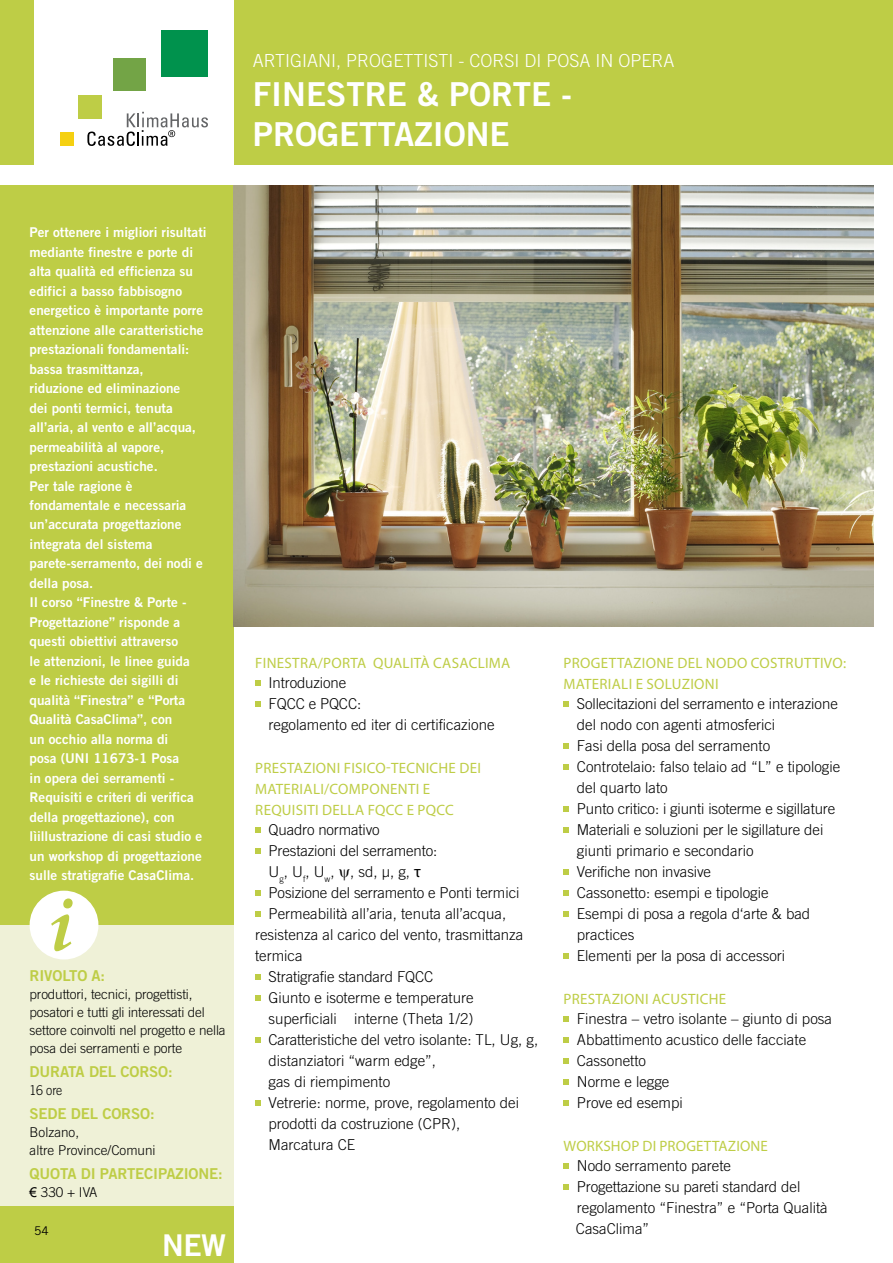
<style>
.page{position:relative;width:893px;height:1263px;background:#fff}
.page>*{position:absolute;margin:0;border:0;box-sizing:border-box;transform-origin:0 0}
.t1{font:700 33px/39.6px "Trade Gothic";color:#fff}
.t2{font:700 30px "Trade Gothic";color:#fff}
.t3{font:300 18px "Trade Gothic";color:#fff}
.t4{font:300 15px/21px "Trade Gothic";color:#000}
.t5{font:15px/21px "Myriad Pro";letter-spacing:.02em;color:#becd46}
.t6{font:700 15px "Trade Gothic";letter-spacing:-.01em;color:#becd46}
.t7{font:700 13.5px/19.5px "Trade Gothic";color:#fff}
.t8{font:300 13.5px/18px "Trade Gothic";letter-spacing:-.01em;color:#000}
.t9{font:300 13.5px "Trade Gothic";letter-spacing:-.01em;color:#000;scale:.91 1}
.t10{font:12px "Trade Gothic";color:#000}
.s1{font-family:"Arial";font-weight:400}
.s2{font-family:"Myriad Pro";font-weight:400;font-size:16.5px}
</style>
<div class="page">
<div style="left:0;top:0;width:893px;height:164px;background:#becd46"></div>
<div style="left:34px;top:0;width:200px;height:177px;background:#fff"></div>
<div style="left:60px;top:132px;width:14px;height:14px;background:#f5d011"></div>
<div style="left:78px;top:95px;width:23px;height:23px;background:#becd46"></div>
<div style="left:113px;top:58px;width:33px;height:32px;background:#73a446"></div>
<div style="left:162px;top:31px;width:46px;height:46px;background:#00924d"></div>
<svg style="left:87px;top:112px;width:121px;height:34px"></svg>
<div style="left:0;top:508px;width:234px;height:755px;background:#eff1d7"></div>
<div style="left:0;top:185px;width:234px;height:740px;background:#becd46"></div>
<div style="left:30px;top:891px;width:68px;height:68px;background:#fff;border-radius:50%"></div>
<svg style="left:51px;top:914px;width:20px;height:37px"></svg>
<div style="left:63px;top:898px;width:10px;height:10px;background:#becd46;border-radius:4px"></div>
<img style="left:234px;top:186px;width:639px;height:440px">
<svg style="left:255px;top:680px;width:5px;height:5px"></svg>
<svg style="left:255px;top:701px;width:5px;height:5px"></svg>
<svg style="left:255px;top:827px;width:5px;height:5px"></svg>
<svg style="left:255px;top:848px;width:5px;height:5px"></svg>
<svg style="left:255px;top:890px;width:5px;height:5px"></svg>
<svg style="left:255px;top:911px;width:5px;height:5px"></svg>
<svg style="left:255px;top:974px;width:5px;height:5px"></svg>
<svg style="left:255px;top:995px;width:5px;height:5px"></svg>
<svg style="left:255px;top:1037px;width:5px;height:5px"></svg>
<svg style="left:255px;top:1100px;width:5px;height:5px"></svg>
<svg style="left:563px;top:701px;width:6px;height:5px"></svg>
<svg style="left:563px;top:743px;width:6px;height:5px"></svg>
<svg style="left:563px;top:764px;width:6px;height:5px"></svg>
<svg style="left:563px;top:806px;width:6px;height:5px"></svg>
<svg style="left:563px;top:827px;width:6px;height:5px"></svg>
<svg style="left:563px;top:869px;width:6px;height:5px"></svg>
<svg style="left:563px;top:890px;width:6px;height:5px"></svg>
<svg style="left:563px;top:911px;width:6px;height:5px"></svg>
<svg style="left:563px;top:953px;width:6px;height:5px"></svg>
<svg style="left:563px;top:1016px;width:6px;height:5px"></svg>
<svg style="left:563px;top:1037px;width:6px;height:5px"></svg>
<svg style="left:563px;top:1058px;width:6px;height:5px"></svg>
<svg style="left:563px;top:1079px;width:6px;height:5px"></svg>
<svg style="left:563px;top:1100px;width:6px;height:5px"></svg>
<svg style="left:563px;top:1163px;width:6px;height:5px"></svg>
<svg style="left:563px;top:1184px;width:6px;height:5px"></svg>
<div style="left:0;top:1206px;width:234px;height:57px;background:#becd46"></div>
<p class="t3" style="left:253px;top:50px;width:423px">ARTIGIANI, PROGETTISTI - CORSI DI POSA IN OPERA</p>
<h1 class="t1" style="left:253px;top:74px;width:321px">FINESTRE &amp; PORTE -<br>PROGETTAZIONE</h1>
<p class="t7" style="left:30px;top:222px;width:178px">Per ottenere i migliori risultati mediante finestre e porte di alta qualità ed efficienza su edifici a basso fabbisogno energetico è importante porre attenzione alle caratteristiche prestazionali fondamentali: bassa trasmittanza,<br>riduzione ed eliminazione<br>dei ponti termici, tenuta all’aria, al vento e all’acqua, permeabilità al vapore, prestazioni acustiche.<br>Per tale ragione è fondamentale e necessaria un’accurata progettazione integrata del sistema parete-serramento, dei nodi e della posa.<br>Il corso “Finestre &amp; Porte -<br>Progettazione” risponde a questi obiettivi attraverso<br>le attenzioni, le linee guida<br>e le richieste dei sigilli di qualità “Finestra” e “Porta<br>Qualità CasaClima”, con<br>un occhio alla norma di<br>posa (UNI 11673-1 Posa<br>in opera dei serramenti -<br>Requisiti e criteri di verifica della progettazione), con lìillustrazione di casi studio e un workshop di progettazione sulle stratigrafie CasaClima.</p>
<p class="t6" style="left:30px;top:967px;width:77px">RIVOLTO A:</p>
<p class="t8" style="left:30px;top:985px;width:198px">produttori, tecnici, progettisti, posatori e tutti gli interessati del settore coinvolti nel progetto e nella posa dei serramenti e porte</p>
<p class="t6" style="left:30px;top:1062px;width:145px">DURATA DEL CORSO:</p>
<p class="t9" style="left:30px;top:1082px;width:38px">16 ore</p>
<p class="t6" style="left:30px;top:1104px;width:126px">SEDE DEL CORSO:</p>
<p class="t8" style="left:30px;top:1123px;width:127px">Bolzano,<br>altre Province/Comuni</p>
<p class="t6" style="left:30px;top:1164px;width:195px">QUOTA DI PARTECIPAZIONE:</p>
<p class="t8" style="left:30px;top:1183px;width:69px"><span class="s1">€</span> 330 + IVA</p>
<p class="t10" style="left:34px;top:1224px;width:16px">54</p>
<h2 class="t2" style="left:162px;top:1226px;width:65px">NEW</h2>
<p class="t5" style="left:255px;top:653px;width:257px">FINESTRA/PORTA QUALITÀ CASACLIMA</p>
<p class="t4" style="left:269px;top:672px;width:227px">Introduzione<br>FQCC e PQCC:<br>regolamento ed iter di certificazione</p>
<p class="t5" style="left:255px;top:758px;width:227px">PRESTAZIONI FISICO-TECNICHE DEI<br>MATERIALI/COMPONENTI E<br>REQUISITI DELLA FQCC E PQCC</p>
<p class="t4" style="left:269px;top:819px;width:113px">Quadro normativo</p>
<p class="t4" style="left:269px;top:840px;width:170px">Prestazioni del serramento:</p>
<p class="t4" style="left:269px;top:861px;width:154px">U<sub>g</sub>, U<sub>f</sub>, U<sub>w</sub>, , sd, μ, g, <span class="s2">τ</span></p>
<p class="t4" style="left:269px;top:882px;width:252px">Posizione del serramento e Ponti termici</p>
<p class="t4" style="left:269px;top:903px;width:239px">Permeabilità all’aria, tenuta all’acqua,</p>
<p class="t4" style="left:255px;top:924px;width:270px">resistenza al carico del vento, trasmittanza</p>
<p class="t4" style="left:255px;top:945px;width:49px">termica</p>
<p class="t4" style="left:269px;top:966px;width:166px">Stratigrafie standard FQCC</p>
<p class="t4" style="left:269px;top:987px;width:206px">Giunto e isoterme e temperature</p>
<p class="t4" style="left:269px;top:1008px;width:206px">superficiali interne (Theta 1/2)</p>
<p class="t4" style="left:269px;top:1029px;width:271px">Caratteristiche del vetro isolante: TL, Ug, g,</p>
<p class="t4" style="left:269px;top:1050px;width:169px">distanziatori “warm edge”,</p>
<p class="t4" style="left:269px;top:1071px;width:123px">gas di riempimento</p>
<p class="t4" style="left:269px;top:1092px;width:252px">Vetrerie: norme, prove, regolamento dei</p>
<p class="t4" style="left:269px;top:1113px;width:193px">prodotti da costruzione (CPR),</p>
<p class="t4" style="left:269px;top:1134px;width:88px">Marcatura CE</p>
<p class="t5" style="left:564px;top:653px;width:284px">PROGETTAZIONE DEL NODO COSTRUTTIVO:<br>MATERIALI E SOLUZIONI</p>
<p class="t4" style="left:577px;top:693px;width:265px">Sollecitazioni del serramento e interazione del nodo con agenti atmosferici<br>Fasi della posa del serramento<br>Controtelaio: falso telaio ad “L” e tipologie del quarto lato<br>Punto critico: i giunti isoterme e sigillature<br>Materiali e soluzioni per le sigillature dei giunti primario e secondario<br>Verifiche non invasive<br>Cassonetto: esempi e tipologie<br>Esempi di posa a regola d‘arte &amp; bad practices<br>Elementi per la posa di accessori</p>
<p class="t5" style="left:564px;top:989px;width:164px">PRESTAZIONI ACUSTICHE</p>
<p class="t4" style="left:577px;top:1008px;width:257px">Finestra – vetro isolante – giunto di posa<br>Abbattimento acustico delle facciate<br>Cassonetto<br>Norme e legge<br>Prove ed esempi</p>
<p class="t5" style="left:564px;top:1136px;width:206px">WORKSHOP DI PROGETTAZIONE</p>
<p class="t4" style="left:576px;top:1155px;width:253px">Nodo serramento parete<br>Progettazione su pareti standard del regolamento “Finestra” e “Porta Qualità<br>CasaClima”</p>
</div>
